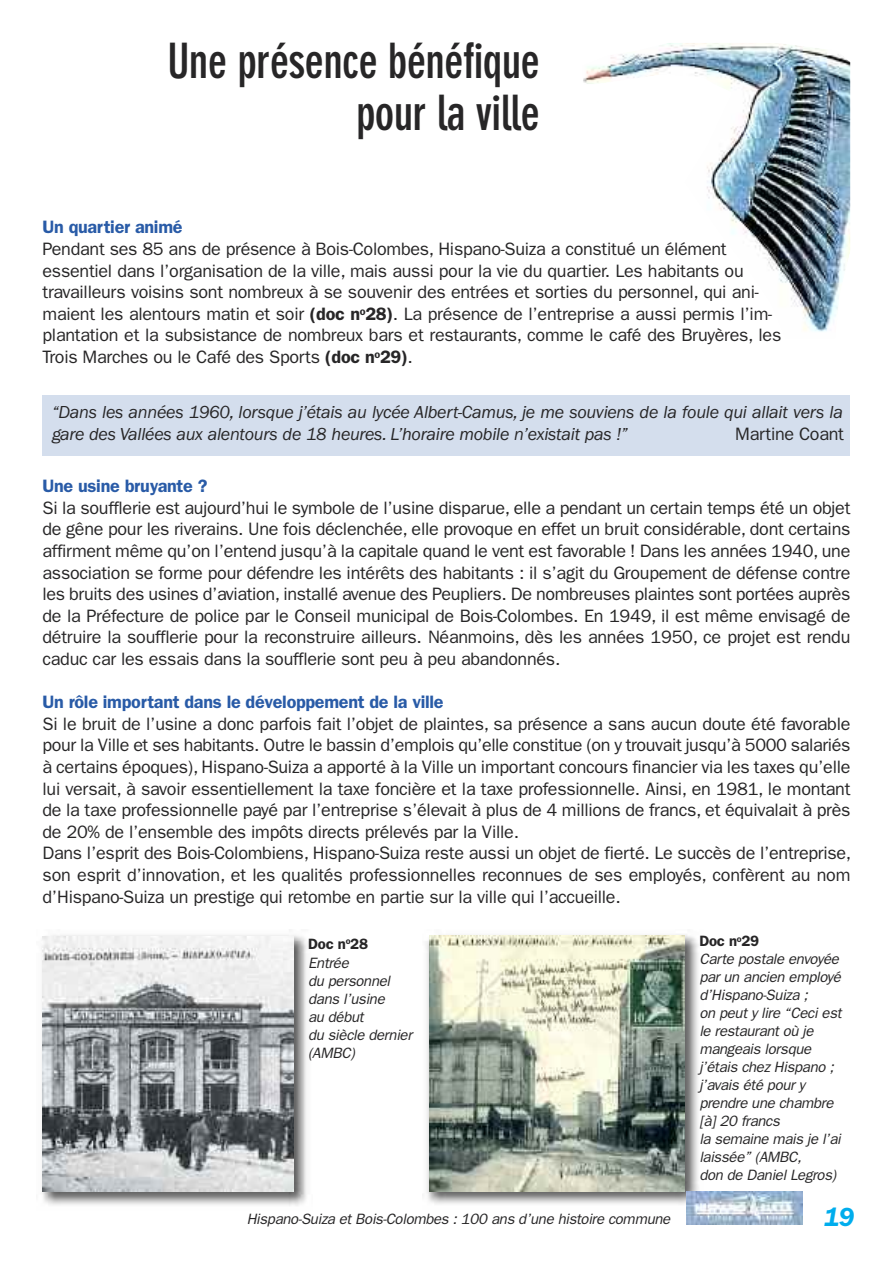
<style>
.page{position:relative;width:893px;height:1263px;background:#fff}
.page>*{position:absolute;margin:0;border:0;box-sizing:border-box;transform-origin:0 0}
.t1{font:700 condensed 48px/52.5px "DIN Neuzeit Grotesk";letter-spacing:-.015em;color:#272627;text-align:right}
.t2{font:italic 600 27px "Franklin Gothic";color:#00aded}
.t3{font:18px/21.6px "Franklin Gothic";letter-spacing:-.015em;color:#272627}
.t4{font:italic 18px/21.9px "Franklin Gothic";letter-spacing:-.015em;color:#272627}
.t5{font:600 18px "Franklin Gothic";letter-spacing:-.015em;color:#295ba7}
.t6{font:italic 15px/18px "Franklin Gothic";letter-spacing:-.02em;color:#272627}
.t7{font:600 15px/19.5px "Franklin Gothic";color:#272627}
.s1{font-weight:600}
.s2{font-weight:400;font-style:italic}
.s3{font-weight:600;font-style:normal}
</style>
<div class="page">
<div style="left:43px;top:395px;width:807px;height:61px;background:#d4deed"></div>
<img style="left:42px;top:935px;width:266px;height:271px">
<img style="left:43px;top:936px;width:251px;height:255px">
<img style="left:426px;top:934px;width:273px;height:271px">
<img style="left:429px;top:935px;width:256px;height:256px">
<img style="left:583px;top:43px;width:268px;height:289px">
<img style="left:686px;top:1191px;width:116px;height:34px">
<h1 class="t1" style="left:168px;top:38px;width:374px">Une présence bénéfique pour la ville</h1>
<p class="t5" style="left:43px;top:217px;width:142px">Un quartier animé</p>
<p class="t3" style="left:43px;top:238px;width:740px">Pendant ses 85 ans de présence à Bois-Colombes, Hispano-Suiza a constitué un élément essentiel dans l’organisation de la ville, mais aussi pour la vie du quartier. Les habitants ou travailleurs voisins sont nombreux à se souvenir des entrées et sorties du personnel, qui ani&shy;maient les alentours matin et soir <span class="s1">(doc n</span><sup>o</sup><span class="s1">28)</span>. La présence de l’entreprise a aussi permis l’im&shy;plantation et la subsistance de nombreux bars et restaurants, comme le café des Bruyères, les Trois Marches ou le Café des Sports <span class="s1">(doc n</span><sup>o</sup><span class="s1">29)</span>.</p>
<p class="t4" style="left:52px;top:402px;width:792px">“Dans les années 1960, lorsque j’étais au lycée Albert-Camus, je me souviens de la foule qui allait vers la gare des Vallées aux alentours de 18 heures. L’horaire mobile n’existait pas !”</p>
<p class="t3" style="left:735px;top:423px;width:110px">Martine Coant</p>
<p class="t5" style="left:43px;top:475px;width:166px">Une usine bruyante ?</p>
<p class="t3" style="left:43px;top:497px;width:809px;text-align:justify">Si la soufflerie est aujourd’hui le symbole de l’usine disparue, elle a pendant un certain temps été un objet de gêne pour les riverains. Une fois déclenchée, elle provoque en effet un bruit considérable, dont certains affirment même qu’on l’entend jusqu’à la capitale quand le vent est favorable ! Dans les années 1940, une association se forme pour défendre les intérêts des habitants : il s’agit du Groupement de défense contre les bruits des usines d’aviation, installé avenue des Peupliers. De nombreuses plaintes sont portées auprès de la Préfecture de police par le Conseil municipal de Bois-Colombes. En 1949, il est même envisagé de détruire la soufflerie pour la reconstruire ailleurs. Néanmoins, dès les années 1950, ce projet est rendu caduc car les essais dans la soufflerie sont peu à peu abandonnés.</p>
<p class="t5" style="left:43px;top:691px;width:403px">Un rôle important dans le développement de la ville</p>
<p class="t3" style="left:43px;top:713px;width:810px">Si le bruit de l’usine a donc parfois fait l’objet de plaintes, sa présence a sans aucun doute été favorable pour la Ville et ses habitants. Outre le bassin d’emplois qu’elle constitue (on y trouvait jusqu’à 5000 salariés à certains époques), Hispano-Suiza a apporté à la Ville un important concours financier via les taxes qu’elle lui versait, à savoir essentiellement la taxe foncière et la taxe professionnelle. Ainsi, en 1981, le montant de la taxe professionnelle payé par l’entreprise s’élevait à plus de 4 millions de francs, et équivalait à près de 20% de l’ensemble des impôts directs prélevés par la Ville.<br>Dans l’esprit des Bois-Colombiens, Hispano-Suiza reste aussi un objet de fierté. Le succès de l’entreprise, son esprit d’innovation, et les qualités professionnelles reconnues de ses employés, confèrent au nom d’Hispano-Suiza un prestige qui retombe en partie sur la ville qui l’accueille.</p>
<p class="t7" style="left:308px;top:934px;width:61px">Doc n<sup>o</sup>28<br><span class="s2">Entrée</span></p>
<p class="t6" style="left:308px;top:972px;width:106px">du personnel dans l’usine<br>au début<br>du siècle dernier (AMBC)</p>
<p class="t6" style="left:699px;top:932px;width:144px"><span class="s3">Doc n</span><sup>o</sup><span class="s3">29<br></span>Carte postale envoyée par un ancien employé d’Hispano-Suiza ;<br>on peut y lire “Ceci est le restaurant où je mangeais lorsque j’étais chez Hispano ; j’avais été pour y prendre une chambre [à] 20 francs<br>la semaine mais je l’ai laissée” (AMBC,<br>don de Daniel Legros)</p>
<p class="t6" style="left:247px;top:1210px;width:425px">Hispano-Suiza et Bois-Colombes : 100 ans d’une histoire commune</p>
<h2 class="t2" style="left:824px;top:1207px;width:33px">19</h2>
</div>
